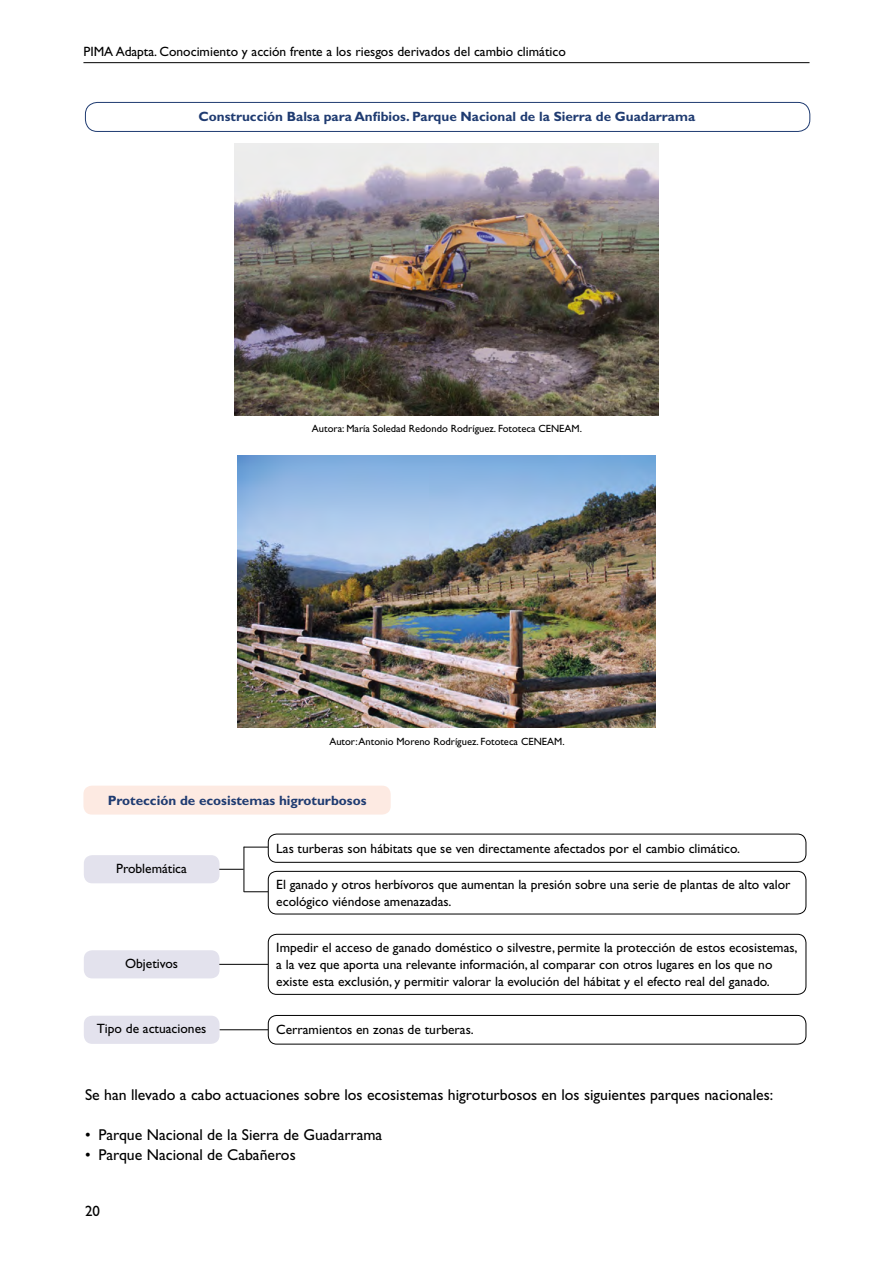
<style>
.page{position:relative;width:893px;height:1263px;background:#fff}
.page>*{position:absolute;margin:0;border:0;box-sizing:border-box;transform-origin:0 0}
.t1{font:15.75px "Gill Sans Std";color:#000}
.t2{font:15px "Gill Sans Std";color:#000}
.t3{font:13.5px/17.4px "Gill Sans Std";color:#000}
.t4{font:700 13.5px "Gill Sans Std";color:#1f3b71}
.t5{font:10.5px "Gill Sans Std";color:#000}
</style>
<div class="page">
<hr style="left:83px;top:62px;width:726px;height:1px;background:#000">
<img style="left:234px;top:143px;width:425px;height:272px">
<img style="left:238px;top:456px;width:417px;height:272px">
<div style="left:85px;top:102px;width:725px;height:30px;border:1px solid #1f3b71;border-radius:12px"></div>
<div style="left:83px;top:786px;width:308px;height:28px;background:#fdeae2;border-radius:9px"></div>
<hr style="left:219px;top:1029px;width:49px;height:1px;background:#000">
<hr style="left:244px;top:847px;width:1px;height:45px;background:#000">
<div style="left:84px;top:855px;width:136px;height:28px;background:#e3e2ed;border-radius:9px"></div>
<div style="left:268px;top:834px;width:538px;height:29px;border:1px solid #000;border-radius:9px"></div>
<svg style="left:244px;top:891px;width:24px;height:1px"></svg>
<svg style="left:244px;top:847px;width:24px;height:1px"></svg>
<svg style="left:219px;top:869px;width:25px;height:1px"></svg>
<div style="left:268px;top:871px;width:538px;height:43px;border:1px solid #000;border-radius:9px"></div>
<div style="left:84px;top:950px;width:136px;height:28px;background:#e3e2ed;border-radius:9px"></div>
<hr style="left:219px;top:964px;width:49px;height:1px;background:#000">
<div style="left:268px;top:934px;width:538px;height:61px;border:1px solid #000;border-radius:9px"></div>
<div style="left:84px;top:1016px;width:136px;height:28px;background:#e3e2ed;border-radius:9px"></div>
<div style="left:268px;top:1015px;width:538px;height:29px;border:1px solid #000;border-radius:9px"></div>
<p class="t3" style="left:83px;top:43px;width:484px">PIMA Adapta. Conocimiento y acción frente a los riesgos derivados del cambio climático</p>
<p class="t4" style="left:198px;top:108px;width:498px">Construcción Balsa para Anfibios. Parque Nacional de la Sierra de Guadarrama</p>
<p class="t5" style="left:312px;top:423px;width:272px">Autora: María Soledad Redondo Rodríguez. Fototeca CENEAM.</p>
<p class="t5" style="left:329px;top:735px;width:237px">Autor: Antonio Moreno Rodríguez. Fototeca CENEAM.</p>
<p class="t4" style="left:108px;top:792px;width:260px">Protección de ecosistemas higroturbosos</p>
<p class="t3" style="left:116px;top:860px;width:72px">Problemática</p>
<p class="t3" style="left:125px;top:955px;width:55px">Objetivos</p>
<p class="t3" style="left:276px;top:840px;width:465px">Las turberas son hábitats que se ven directamente afectados por el cambio climático.</p>
<p class="t3" style="left:276px;top:875px;width:516px">El ganado y otros herbívoros que aumentan la presión sobre una serie de plantas de alto valor ecológico viéndose amenazadas.</p>
<p class="t3" style="left:276px;top:938px;width:523px">Impedir el acceso de ganado doméstico o silvestre, permite la protección de estos ecosistemas, a la vez que aporta una relevante información, al comparar con otros lugares en los que no existe esta exclusión, y permitir valorar la evolución del hábitat y el efecto real del ganado.</p>
<p class="t3" style="left:97px;top:1020px;width:111px">Tipo de actuaciones</p>
<p class="t3" style="left:276px;top:1021px;width:199px">Cerramientos en zonas de turberas.</p>
<p class="t1" style="left:85px;top:1085px;width:690px">Se han llevado a cabo actuaciones sobre los ecosistemas higroturbosos en los siguientes parques nacionales:</p>
<p class="t1" style="left:85px;top:1125px;width:299px">• Parque Nacional de la Sierra de Guadarrama</p>
<p class="t1" style="left:85px;top:1145px;width:212px">• Parque Nacional de Cabañeros</p>
<p class="t2" style="left:85px;top:1202px;width:16px">20</p>
</div>
